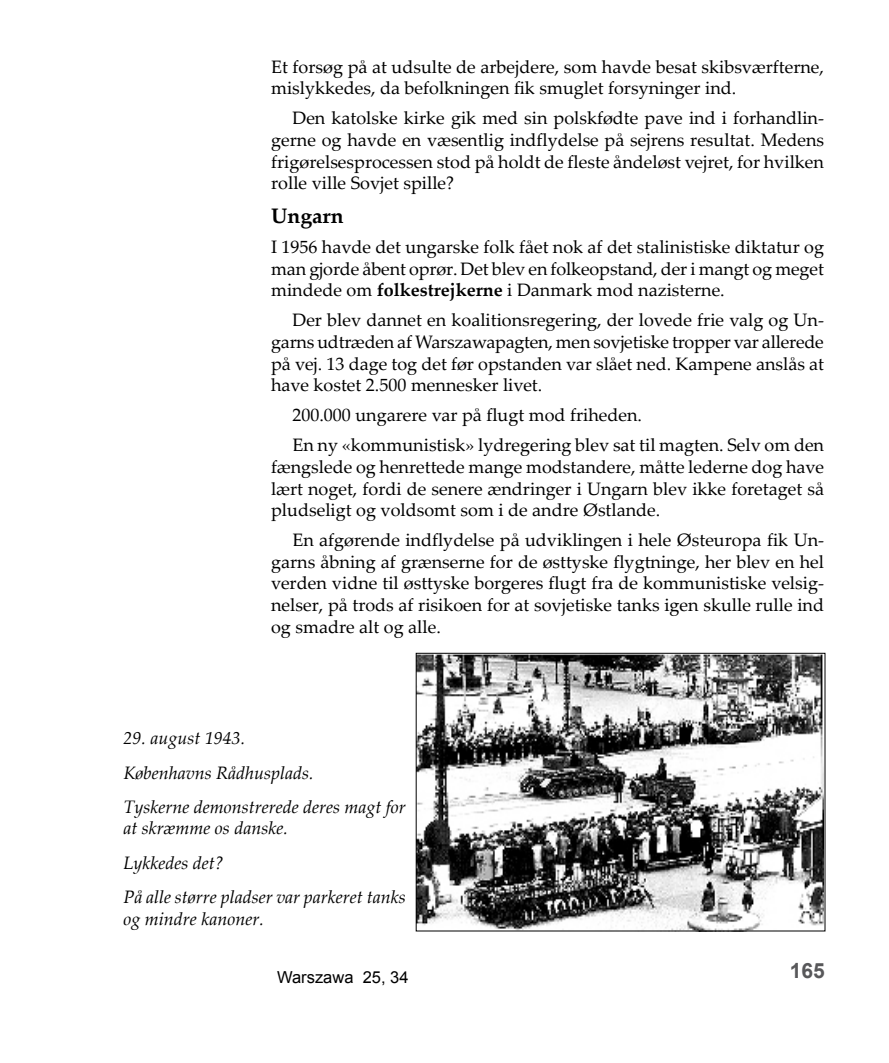
<style>
.page{position:relative;width:889px;height:1063px;background:#fff}
.page>*{position:absolute;margin:0;border:0;box-sizing:border-box;transform-origin:0 0}
.t1{font:700 21px "Palatino Linotype";color:#000}
.t2{font:700 21px "Arial";color:#58585a}
.t3{font:18px/21.6px "Palatino Linotype";color:#000;text-align:justify}
.t4{font:italic 18px/34.3px "Palatino Linotype";color:#000}
.t5{font:16.5px "Arial";color:#000}
.s1{font-weight:700}
</style>
<div class="page">
<img style="left:418px;top:655px;width:405px;height:274px">
<div style="left:416px;top:653px;width:409px;height:278px;border:1px solid #000"></div>
<p class="t3" style="left:271px;top:55px;width:554px">Et forsøg på at udsulte de arbejdere, som havde besat skibsværfterne, mislykkedes, da befolkningen fik smuglet forsyninger ind.</p>
<p class="t3" style="left:271px;top:107px;width:554px;text-indent:21px">Den katolske kirke gik med sin polskfødte pave ind i forhandlin&shy;gerne og havde en væsentlig indflydelse på sejrens resultat. Medens frigørelsesprocessen stod på holdt de fleste åndeløst vejret, for hvilken rolle ville Sovjet spille?</p>
<p class="t1" style="left:271px;top:201px;width:74px">Ungarn</p>
<p class="t3" style="left:271px;top:235px;width:554px">I 1956 havde det ungarske folk fået nok af det stalinistiske diktatur og man gjorde åbent oprør. Det blev en folkeopstand, der i mangt og meget mindede om <span class="s1">folkestrejkerne</span> i Danmark mod nazisterne.</p>
<p class="t3" style="left:271px;top:309px;width:554px;text-indent:21px">Der blev dannet en koalitionsregering, der lovede frie valg og Un&shy;garns udtræden af Warszawapagten, men sovjetiske tropper var allerede på vej. 13 dage tog det før opstanden var slået ned. Kampene anslås at have kostet 2.500 mennesker livet.</p>
<p class="t3" style="left:292px;top:399px;width:533px;line-height:30.2px">200.000 ungarere var på flugt mod friheden.<br>En ny «kommunistisk» lydregering blev sat til magten. Selv om den</p>
<p class="t3" style="left:271px;top:455px;width:554px">fængslede og henrettede mange modstandere, måtte lederne dog have lært noget, fordi de senere ændringer i Ungarn blev ikke foretaget så pludseligt og voldsomt som i de andre Østlande.</p>
<p class="t3" style="left:271px;top:529px;width:554px;text-indent:21px">En afgørende indflydelse på udviklingen i hele Østeuropa fik Un&shy;garns åbning af grænserne for de østtyske flygtninge, her blev en hel verden vidne til østtyske borgeres flugt fra de kommunistiske velsig&shy;nelser, på trods af risikoen for at sovjetiske tanks igen skulle rulle ind og smadre alt og alle.</p>
<p class="t4" style="left:123px;top:720px;width:284px">29. august 1943.<br>Københavns Rådhusplads.<br>Tyskerne demonstrerede deres magt for</p>
<p class="t4" style="left:123px;top:810px;width:284px">at skræmme os danske.<br>Lykkedes det?<br>På alle større pladser var parkeret tanks</p>
<p class="t4" style="left:123px;top:901px;width:142px">og mindre kanoner.</p>
<p class="t5" style="left:277px;top:967px;width:133px">Warszawa 25, 34</p>
<p class="t2" style="left:790px;top:957px;width:37px">165</p>
</div>
